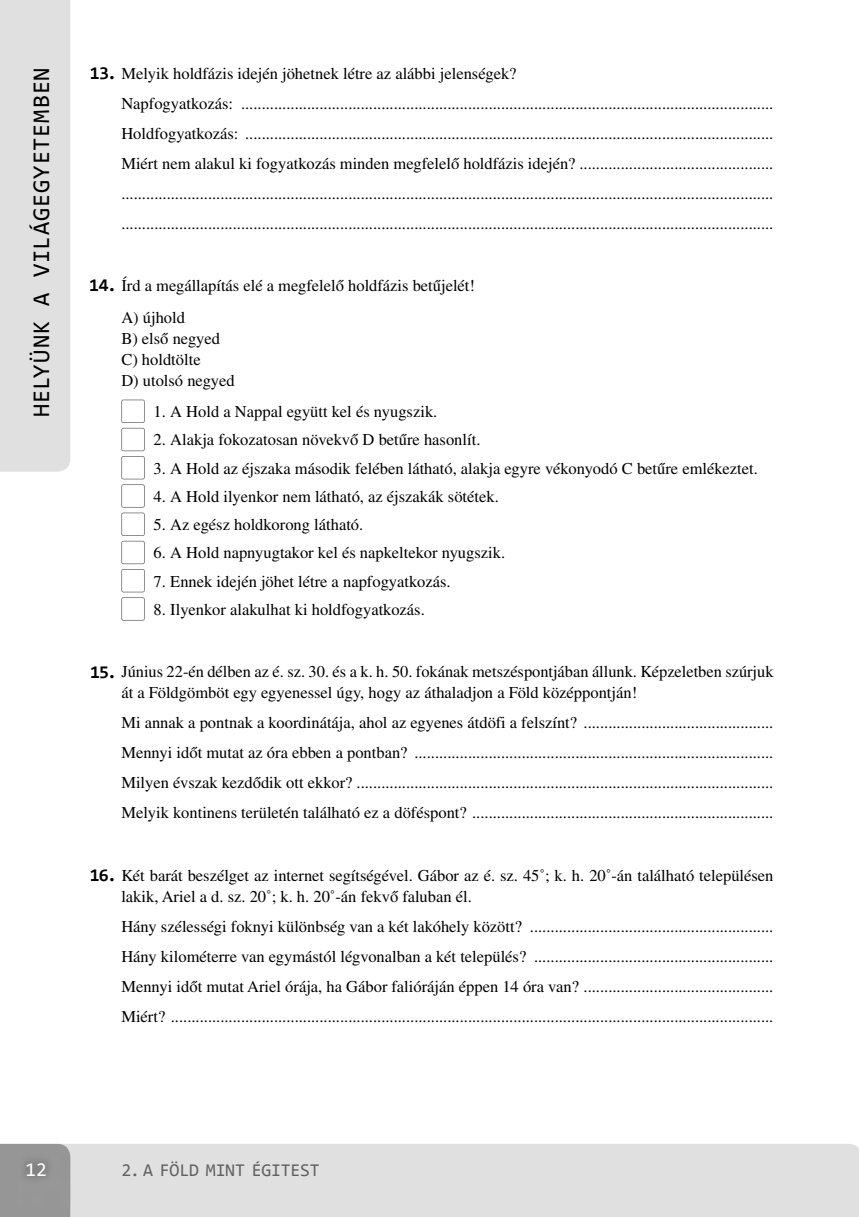
<style>
.page{position:relative;width:859px;height:1217px;background:#fff}
.page>*{position:absolute;margin:0;border:0;box-sizing:border-box;transform-origin:0 0}
.t1{font:24px "Consolas";letter-spacing:.035em;color:#000}
.t2{font:19.5px "Consolas";color:#fff}
.t3{font:18px "Consolas";letter-spacing:-.015em;color:#616161}
.t4{font:16.5px/30px "Times H";color:#000}
.s1{font-family:"Consolas";font-weight:700;font-size:18px}
</style>
<div class="page">
<div style="left:0;top:0;width:70px;height:471px;background:#e0e0e0"></div>
<div style="left:70px;top:1144px;width:789px;height:72px;background:#e0e0e0"></div>
<div style="left:0;top:1143px;width:70px;height:73px;background:#969696"></div>
<img style="left:17px;top:1153px;width:93px;height:52px">
<svg style="left:121px;top:399px;width:24px;height:221px"></svg>
<h1 class="t1" style="left:31px;top:417px;width:351px;rotate:-90deg">HELYÜNK A VILÁGEGYETEMBEN</h1>
<p class="t4" style="left:121px;top:60px;width:653px;text-indent:-31px"><span class="s1">13.</span> Melyik holdfázis idején jöhetnek létre az alábbi jelenségek?<br>Napfogyatkozás: .................................................................................................................................<br>Holdfogyatkozás: ................................................................................................................................<br>Miért nem alakul ki fogyatkozás minden megfelelő holdfázis idején? ............................................... .............................................................................................................................................................. ..............................................................................................................................................................</p>
<p class="t4" style="left:121px;top:271px;width:355px;line-height:31.5px;text-indent:-32px"><span class="s1">14.</span> Írd a megállapítás elé a megfelelő holdfázis betűjelét!<br>A) újhold</p>
<p class="t4" style="left:121px;top:329px;width:115px;line-height:21px">B) első negyed<br>C) holdtölte<br>D) utolsó negyed</p>
<p class="t4" style="left:154px;top:398px;width:285px">1. A Hold a Nappal együtt kel és nyugszik.</p>
<p class="t4" style="left:154px;top:426px;width:328px">2. Alakja fokozatosan növekvő D betűre hasonlít.</p>
<p class="t4" style="left:154px;top:455px;width:605px">3. A Hold az éjszaka második felében látható, alakja egyre vékonyodó C betűre emlékeztet.</p>
<p class="t4" style="left:154px;top:483px;width:347px">4. A Hold ilyenkor nem látható, az éjszakák sötétek.</p>
<p class="t4" style="left:154px;top:511px;width:211px">5. Az egész holdkorong látható.</p>
<p class="t4" style="left:154px;top:539px;width:353px">6. A Hold napnyugtakor kel és napkeltekor nyugszik.</p>
<p class="t4" style="left:154px;top:567px;width:298px">7. Ennek idején jöhet létre a napfogyatkozás.</p>
<p class="t4" style="left:154px;top:596px;width:273px">8. Ilyenkor alakulhat ki holdfogyatkozás.</p>
<p class="t4" style="left:121px;top:662px;width:653px;line-height:21px;text-indent:-31px"><span class="s1">15.</span> Június 22-én délben az é. sz. 30. és a k. h. 50. fokának metszéspontjában állunk. Képzeletben szúrjuk át a Földgömböt egy egyenessel úgy, hogy az áthaladjon a Föld középpontján!</p>
<p class="t4" style="left:121px;top:709px;width:653px;text-align:justify">Mi annak a pontnak a koordinátája, ahol az egyenes átdöfi a felszínt? ..............................................<br>Mennyi időt mutat az óra ebben a pontban? .......................................................................................<br>Milyen évszak kezdődik ott ekkor? .....................................................................................................<br>Melyik kontinens területén található ez a döféspont? .........................................................................</p>
<p class="t4" style="left:121px;top:866px;width:653px;line-height:21px;text-indent:-32px"><span class="s1">16.</span> Két barát beszélget az internet segítségével. Gábor az é. sz. 45˚; k. h. 20˚-án található településen lakik, Ariel a d. sz. 20˚; k. h. 20˚-án fekvő faluban él.</p>
<p class="t4" style="left:121px;top:912px;width:653px;text-align:justify">Hány szélességi foknyi különbség van a két lakóhely között? ...........................................................<br>Hány kilométerre van egymástól légvonalban a két település? ..........................................................<br>Mennyi időt mutat Ariel órája, ha Gábor falióráján éppen 14 óra van? ..............................................<br>Miért? ..................................................................................................................................................</p>
<p class="t2" style="left:26px;top:1160px;width:23px">12</p>
<p class="t3" style="left:121px;top:1162px;width:200px">2. A FÖLD MINT ÉGITEST</p>
</div>
